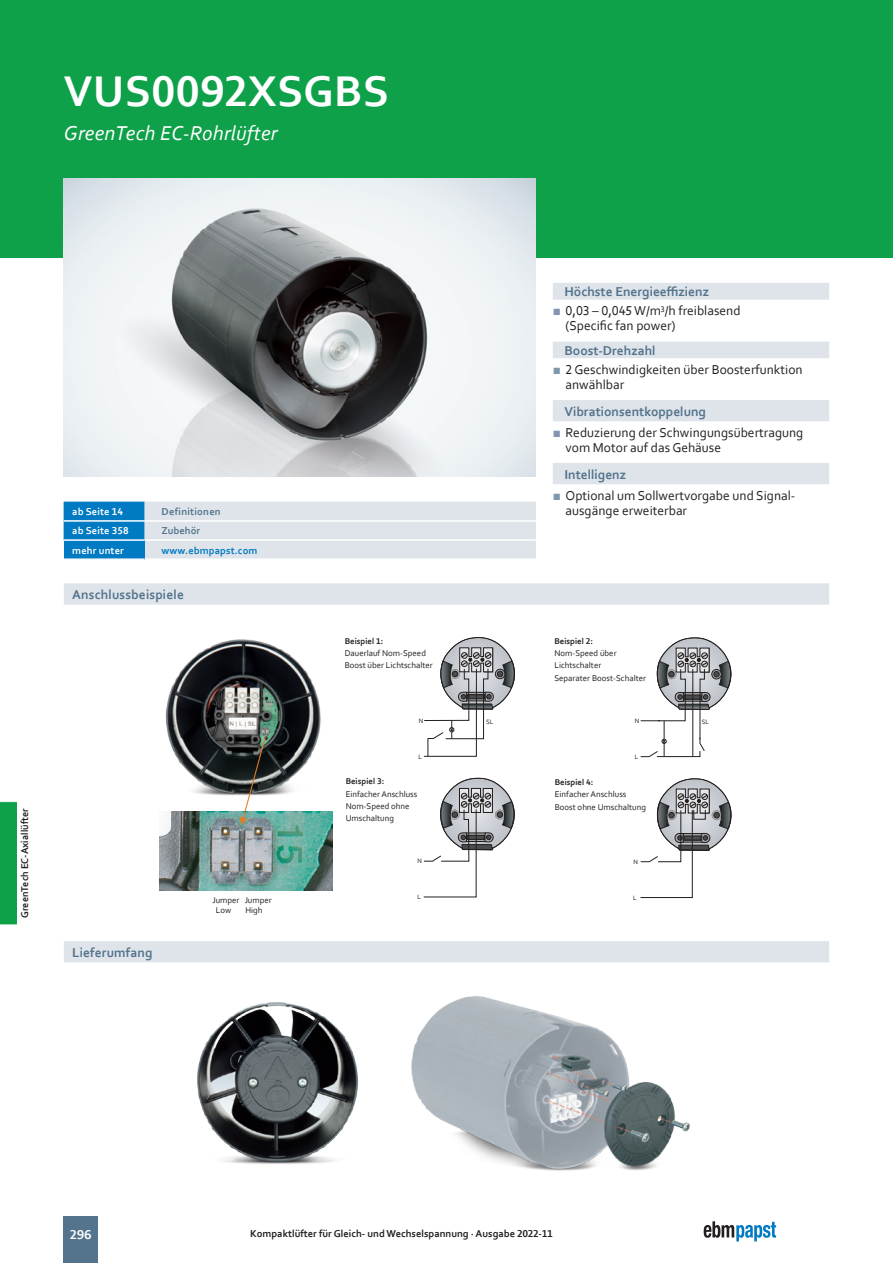
<style>
.page{position:relative;width:893px;height:1263px;background:#fff}
.page>*{position:absolute;margin:0;border:0;box-sizing:border-box;transform-origin:0 0}
.t1{font:700 45px "Corbel";letter-spacing:.01em;color:#fff}
.t2{font:italic 21px "Corbel";letter-spacing:.01em;color:#fff}
.t3{font:13.5px/15px "Corbel";color:#231f20}
.t4{font:700 13.5px "Corbel";color:#54738c}
.t5{font:700 13.5px "Corbel";color:#fff}
.t6{font:700 10.5px "Corbel";color:#231f20}
.t7{font:700 10.5px "Corbel";letter-spacing:.01em;color:#fff}
.t8{font:700 10.5px "Corbel";letter-spacing:.01em;color:#007ac2}
.t9{font:700 10.5px "Corbel";letter-spacing:.02em;color:#54738c}
.t10{font:700 10.5px "Corbel";color:#54738c}
.t11{font:700 10.35px "Corbel";color:#231f20}
.t12{font:8.7px/12.5px "Corbel";color:#231f20}
.t13{font:700 8.7px "Corbel";color:#231f20}
.t14{font:6.6px "Corbel";color:#231f20}
.s1{font-family:"Arial";font-weight:700;color:#7f96ac}
</style>
<div class="page">
<div style="left:0;top:801px;width:17px;height:124px;background:#0fa14a"></div>
<svg style="left:0;top:801px;width:17px;height:1px"></svg>
<svg style="left:0;top:924px;width:17px;height:1px"></svg>
<div style="left:0;top:0;width:893px;height:257px;background:#0fa14a"></div>
<svg style="left:704px;top:1221px;width:72px;height:20px"></svg>
<div style="left:64px;top:1216px;width:34px;height:47px;background:#54738c"></div>
<img style="left:64px;top:179px;width:472px;height:297px">
<svg style="left:553px;top:283px;width:276px;height:201px;fill:#dee4ea"></svg>
<svg style="left:553px;top:300px;width:276px;height:100px"></svg>
<svg style="left:64px;top:583px;width:765px;height:22px;background:#dfe4ea"></svg>
<div style="left:64px;top:941px;width:765px;height:21px;background:#dee4ea"></div>
<svg style="left:64px;top:502px;width:472px;height:56px;background:#c3d7e5"></svg>
<div style="left:64px;top:540px;width:81px;height:19px;background:#007ac2"></div>
<hr style="left:64px;top:520px;width:81px;height:2px;background:#fff">
<hr style="left:145px;top:520px;width:391px;height:2px;background:#fff">
<hr style="left:64px;top:539px;width:81px;height:2px;background:#fff">
<hr style="left:145px;top:539px;width:391px;height:2px;background:#fff">
<hr style="left:64px;top:558px;width:81px;height:2px;background:#fff">
<img style="left:165px;top:639px;width:156px;height:157px">
<img style="left:159px;top:812px;width:174px;height:79px">
<svg style="left:423px;top:637px;width:92px;height:120px"></svg>
<svg style="left:640px;top:637px;width:91px;height:120px"></svg>
<svg style="left:423px;top:778px;width:92px;height:120px"></svg>
<svg style="left:640px;top:778px;width:92px;height:120px"></svg>
<svg style="left:239px;top:736px;width:28px;height:89px"></svg>
<img style="left:197px;top:1002px;width:161px;height:162px">
<img style="left:411px;top:996px;width:280px;height:175px">
<h1 class="t1" style="left:64px;top:63px;width:326px">VUS0092XSGBS</h1>
<h2 class="t2" style="left:64px;top:120px;width:215px">GreenTech EC-Rohrlüfter</h2>
<p class="t7" style="left:72px;top:505px;width:52px">ab Seite 14</p>
<p class="t9" style="left:162px;top:505px;width:61px">Definitionen</p>
<p class="t7" style="left:72px;top:524px;width:58px">ab Seite 358</p>
<p class="t10" style="left:162px;top:524px;width:40px">Zubehör</p>
<p class="t7" style="left:72px;top:543px;width:53px">mehr unter</p>
<p class="t8" style="left:162px;top:543px;width:97px">www.ebmpapst.com</p>
<p class="t7" style="left:123px;top:524px;width:7px">0</p>
<p class="t4" style="left:72px;top:586px;width:113px">Anschlussbeispiele</p>
<p class="t11" style="left:18px;top:918px;width:111px;rotate:-90deg">GreenTech EC-Axiallüfter</p>
<p class="t4" style="left:72px;top:944px;width:82px">Lieferumfang</p>
<p class="t12" style="left:216px;top:894px;width:57px;line-height:10.2px;text-indent:-4px">Jumper Jumper<br>Low</p>
<p class="t12" style="left:245px;top:903px;width:19px">High</p>
<p class="t13" style="left:345px;top:635px;width:40px">Beispiel 1:</p>
<p class="t12" style="left:345px;top:647px;width:90px">Dauerlauf Nom-Speed<br>Boost über Lichtschalter</p>
<p class="t14" style="left:419px;top:717px;width:6px">N</p>
<p class="t14" style="left:418px;top:752px;width:5px">L</p>
<p class="t13" style="left:346px;top:776px;width:40px">Beispiel 3:</p>
<p class="t12" style="left:346px;top:787px;width:73px">Einfacher Anschluss<br>Nom-Speed ohne<br>Umschaltung</p>
<p class="t14" style="left:417px;top:857px;width:6px">N</p>
<p class="t14" style="left:417px;top:893px;width:5px">L</p>
<p class="t4" style="left:564px;top:283px;width:146px">Höchste Energieeffizienz</p>
<p class="t3" style="left:566px;top:303px;width:176px;text-indent:-13px"><span class="s1">■</span> 0,03 – 0,045 W/m<sup>3</sup>/h freiblasend (Specific fan power)</p>
<p class="t4" style="left:564px;top:342px;width:93px">Boost-Drehzahl</p>
<p class="t3" style="left:566px;top:362px;width:239px;text-indent:-13px"><span class="s1">■</span> 2 Geschwindigkeiten über Boosterfunktion anwählbar</p>
<p class="t4" style="left:564px;top:403px;width:143px">Vibrationsentkoppelung</p>
<p class="t3" style="left:566px;top:425px;width:239px;text-indent:-13px"><span class="s1">■</span> Reduzierung der Schwingungsübertragung vom Motor auf das Gehäuse</p>
<p class="t4" style="left:564px;top:466px;width:63px">Intelligenz</p>
<p class="t3" style="left:566px;top:487px;width:230px;text-indent:-13px"><span class="s1">■</span> Optional um Sollwertvorgabe und Signal&shy;ausgänge erweiterbar</p>
<p class="t13" style="left:554px;top:635px;width:40px">Beispiel 2:</p>
<p class="t12" style="left:554px;top:647px;width:93px">Nom-Speed über<br>Lichtschalter<br>Separater Boost-Schalter</p>
<p class="t14" style="left:635px;top:717px;width:6px">N</p>
<p class="t14" style="left:635px;top:753px;width:5px">L</p>
<p class="t14" style="left:486px;top:717px;width:9px">SL</p>
<p class="t14" style="left:702px;top:717px;width:9px">SL</p>
<p class="t13" style="left:555px;top:777px;width:40px">Beispiel 4:</p>
<p class="t12" style="left:555px;top:788px;width:93px">Einfacher Anschluss<br>Boost ohne Umschaltung</p>
<p class="t14" style="left:633px;top:858px;width:6px">N</p>
<p class="t14" style="left:633px;top:894px;width:5px">L</p>
<p class="t5" style="left:70px;top:1226px;width:23px">296</p>
<p class="t6" style="left:250px;top:1227px;width:304px">Kompaktlüfter für Gleich- und Wechselspannung · Ausgabe 2022-11</p>
</div>
